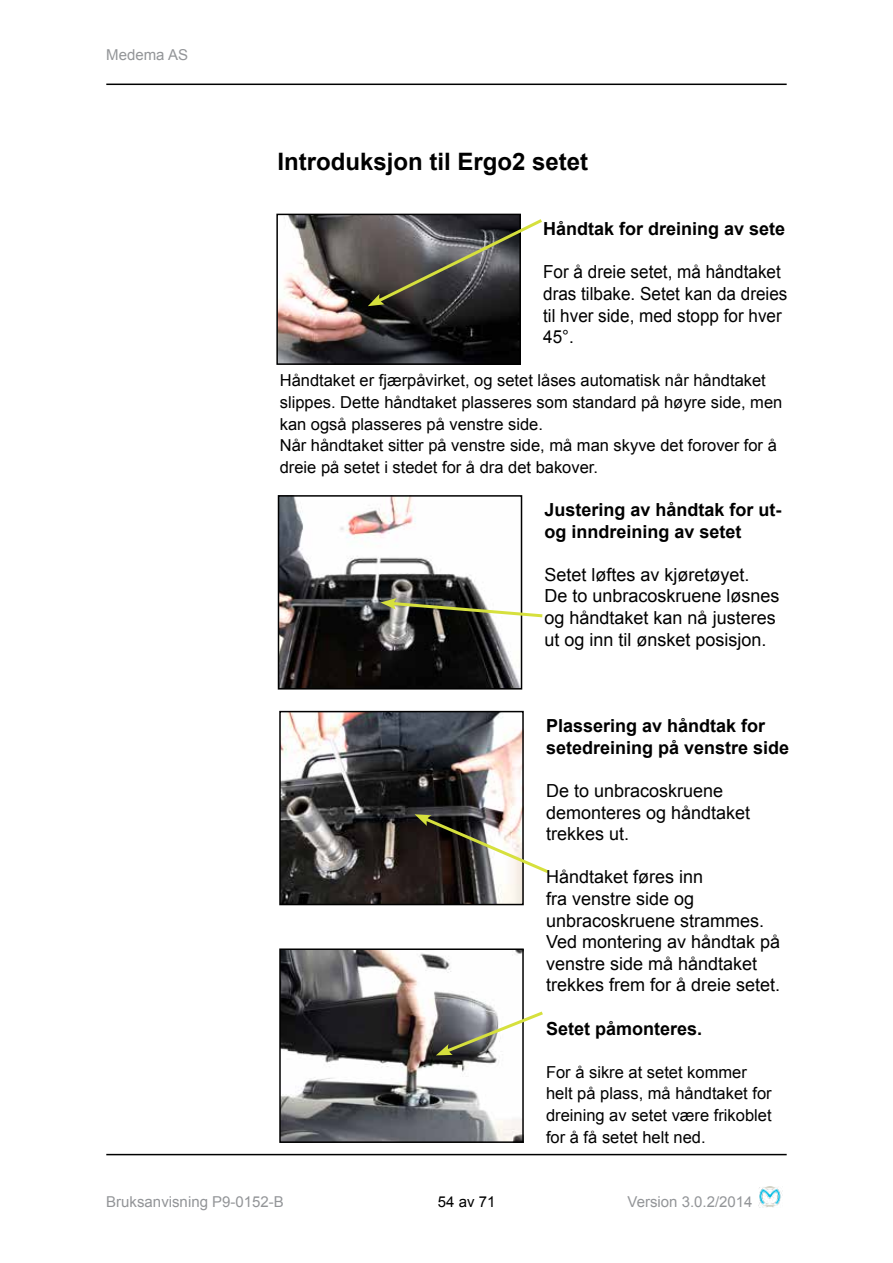
<style>
.page{position:relative;width:893px;height:1263px;background:#fff}
.page>*{position:absolute;margin:0;border:0;box-sizing:border-box;transform-origin:0 0}
.t1{font:700 24px "Arial";color:#000}
.t2{font:18px/21.6px "Arial";color:#000}
.t3{font:700 18px/21.6px "Arial";color:#000}
.t4{font:18px/21.6px "Arial";color:#000;scale:.95 1}
.t5{font:16.5px/21.6px "Arial";color:#000}
.t6{font:15px "Arial";color:#939598}
.t7{font:15px "Arial";color:#000}
</style>
<div class="page">
<hr style="left:106px;top:84px;width:681px;height:1px;background:#000">
<hr style="left:106px;top:1154px;width:681px;height:1px;background:#000">
<img style="left:758px;top:1186px;width:24px;height:21px">
<img style="left:279px;top:217px;width:239px;height:145px">
<div style="left:276px;top:214px;width:245px;height:151px;border:2px solid #000"></div>
<img style="left:281px;top:498px;width:238px;height:188px">
<div style="left:278px;top:495px;width:244px;height:194px;border:2px solid #000"></div>
<img style="left:282px;top:714px;width:239px;height:188px">
<div style="left:279px;top:711px;width:245px;height:194px;border:2px solid #000"></div>
<img style="left:282px;top:951px;width:239px;height:189px">
<div style="left:279px;top:948px;width:245px;height:195px;border:2px solid #000"></div>
<svg style="left:368px;top:216px;width:174px;height:90px;background:#676562"></svg>
<svg style="left:380px;top:598px;width:163px;height:21px"></svg>
<svg style="left:415px;top:814px;width:134px;height:62px"></svg>
<svg style="left:436px;top:1009px;width:107px;height:46px"></svg>
<p class="t6" style="left:106px;top:44px;width:83px">Medema AS</p>
<h1 class="t1" style="left:277px;top:146px;width:312px">Introduksjon til Ergo2 setet</h1>
<p class="t3" style="left:543px;top:219px;width:244px">Håndtak for dreining av sete</p>
<p class="t4" style="left:543px;top:261px;width:259px">For å dreie setet, må håndtaket dras tilbake. Setet kan da dreies til hver side, med stopp for hver<br>45°.</p>
<p class="t5" style="left:280px;top:370px;width:504px">Håndtaket er fjærpåvirket, og setet låses automatisk når håndtaket slippes. Dette håndtaket plasseres som standard på høyre side, men kan også plasseres på venstre side.<br>Når håndtaket sitter på venstre side, må man skyve det forover for å dreie på setet i stedet for å dra det bakover.</p>
<p class="t3" style="left:544px;top:499px;width:239px">Justering av håndtak for ut&shy;og inndreining av setet</p>
<p class="t2" style="left:544px;top:564px;width:237px">Setet løftes av kjøretøyet.<br>De to unbracoskruene løsnes og håndtaket kan nå justeres ut og inn til ønsket posisjon.</p>
<p class="t3" style="left:546px;top:715px;width:245px">Plassering av håndtak for setedreining på venstre side</p>
<p class="t2" style="left:546px;top:780px;width:206px">De to unbracoskruene demonteres og håndtaket trekkes ut.</p>
<p class="t2" style="left:546px;top:866px;width:236px">Håndtaket føres inn<br>fra venstre side og unbracoskruene strammes.<br>Ved montering av håndtak på venstre side må håndtaket trekkes frem for å dreie setet.</p>
<p class="t3" style="left:546px;top:1018px;width:158px">Setet påmonteres.</p>
<p class="t5" style="left:546px;top:1061px;width:227px">For å sikre at setet kommer helt på plass, må håndtaket for dreining av setet være frikoblet for å få setet helt ned.</p>
<p class="t6" style="left:106px;top:1192px;width:179px">Bruksanvisning P9-0152-B</p>
<p class="t7" style="left:438px;top:1192px;width:59px">54 av 71</p>
<p class="t6" style="left:628px;top:1192px;width:127px">Version 3.0.2/2014</p>
</div>
